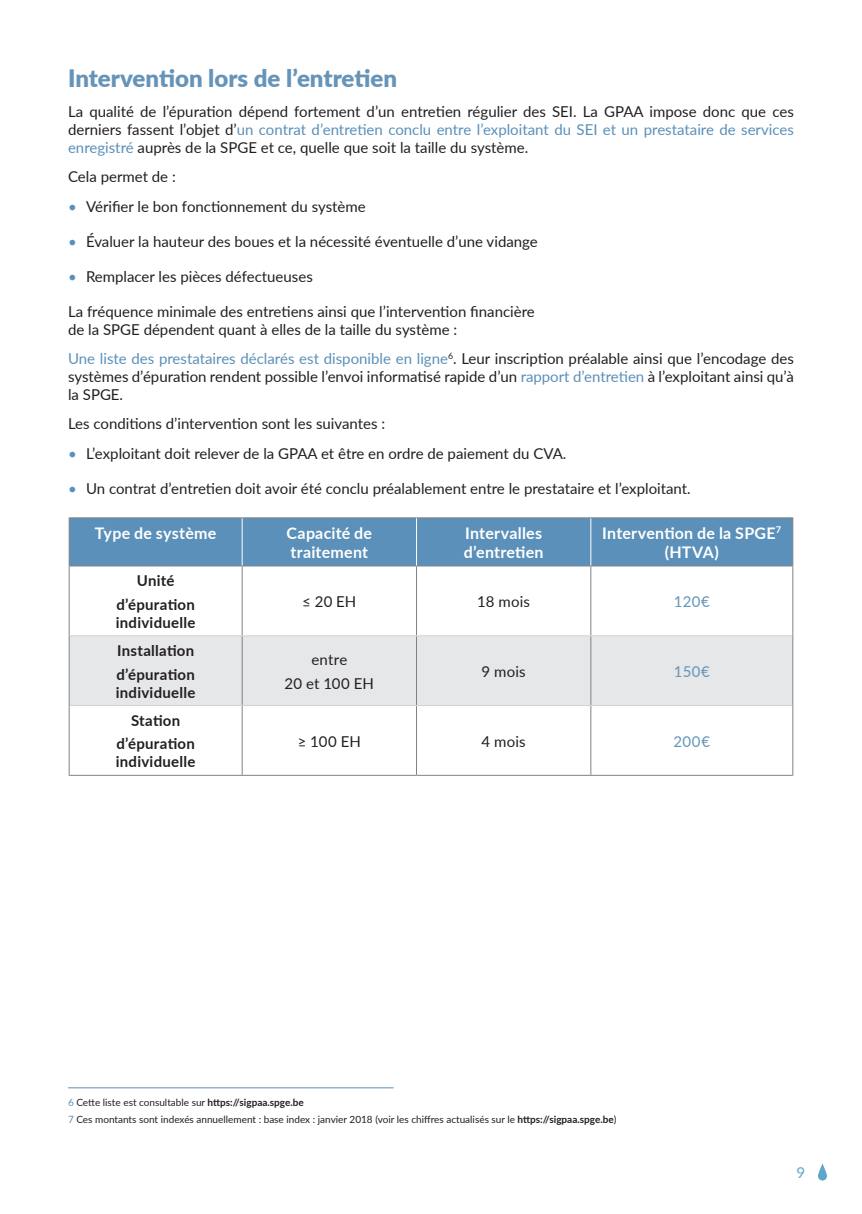
<style>
.page{position:relative;width:862px;height:1214px;background:#fff}
.page>*{position:absolute;margin:0;border:0;box-sizing:border-box;transform-origin:0 0}
.t1{font:900 24px "Lato";color:#6694b9}
.t2{font:700 16px/19.2px "Lato";letter-spacing:.015em;color:#fff}
.t3{font:15px/18px "Lato";color:#231f20;text-align:justify}
.t4{font:700 15px/23.6px "Lato";letter-spacing:.02em;color:#231f20;text-align:center}
.t5{font:15px "Lato";letter-spacing:.015em;color:#6595b8}
.t6{font:15px "Lato";color:#5da7c8}
.t7{font:10px/17.6px "Lato";color:#231f20}
.s1{color:#5a90b9}
.s2{font-weight:700}
</style>
<div class="page">
<svg style="left:818px;top:1163px;width:9px;height:17px"></svg>
<div style="left:70px;top:518px;width:722px;height:47px;background:#5a90b9"></div>
<div style="left:70px;top:636px;width:722px;height:69px;background:#e6e7e9"></div>
<hr style="left:69px;top:517px;width:173px;height:1px;background:#808285">
<hr style="left:69px;top:518px;width:1px;height:47px;background:#808285">
<hr style="left:242px;top:517px;width:174px;height:1px;background:#808285">
<hr style="left:416px;top:517px;width:175px;height:1px;background:#808285">
<hr style="left:591px;top:517px;width:202px;height:1px;background:#808285">
<hr style="left:792px;top:518px;width:1px;height:47px;background:#808285">
<hr style="left:69px;top:565px;width:173px;height:1px;background:#808285">
<hr style="left:69px;top:566px;width:1px;height:69px;background:#808285">
<hr style="left:242px;top:565px;width:174px;height:1px;background:#808285">
<hr style="left:242px;top:566px;width:1px;height:69px;background:#808285">
<hr style="left:416px;top:565px;width:175px;height:1px;background:#808285">
<hr style="left:416px;top:566px;width:1px;height:69px;background:#808285">
<hr style="left:591px;top:565px;width:202px;height:1px;background:#808285">
<hr style="left:590px;top:566px;width:1px;height:69px;background:#808285">
<hr style="left:792px;top:566px;width:1px;height:69px;background:#808285">
<hr style="left:416px;top:636px;width:1px;height:69px;background:#808285">
<hr style="left:590px;top:636px;width:1px;height:69px;background:#808285">
<hr style="left:69px;top:705px;width:1px;height:69px;background:#808285">
<hr style="left:242px;top:706px;width:1px;height:68px;background:#808285">
<hr style="left:416px;top:706px;width:1px;height:68px;background:#808285">
<hr style="left:590px;top:706px;width:1px;height:68px;background:#808285">
<hr style="left:792px;top:705px;width:1px;height:69px;background:#808285">
<hr style="left:69px;top:774px;width:173px;height:1px;background:#808285">
<hr style="left:242px;top:774px;width:174px;height:1px;background:#808285">
<hr style="left:416px;top:774px;width:175px;height:1px;background:#808285">
<hr style="left:591px;top:774px;width:202px;height:1px;background:#808285">
<hr style="left:70px;top:635px;width:172px;height:1px;background:#d1d2d4">
<hr style="left:242px;top:635px;width:174px;height:1px;background:#d1d2d4">
<hr style="left:416px;top:635px;width:175px;height:1px;background:#d1d2d4">
<hr style="left:591px;top:635px;width:201px;height:1px;background:#d1d2d4">
<hr style="left:70px;top:705px;width:172px;height:1px;background:#d1d2d4">
<hr style="left:242px;top:705px;width:174px;height:1px;background:#d1d2d4">
<hr style="left:416px;top:705px;width:175px;height:1px;background:#d1d2d4">
<hr style="left:591px;top:705px;width:201px;height:1px;background:#d1d2d4">
<hr style="left:242px;top:518px;width:1px;height:47px;background:#fff">
<hr style="left:416px;top:518px;width:1px;height:47px;background:#fff">
<hr style="left:590px;top:518px;width:1px;height:47px;background:#fff">
<hr style="left:792px;top:635px;width:1px;height:70px;background:#808285">
<hr style="left:242px;top:636px;width:1px;height:69px;background:#808285">
<hr style="left:69px;top:635px;width:1px;height:70px;background:#808285">
<hr style="left:68px;top:1087px;width:325px;height:1px;background:#5a90b9">
<h1 class="t1" style="left:68px;top:61px;width:330px">Intervention lors de l’entretien</h1>
<p class="t3" style="left:68px;top:102px;width:727px">La qualité de l’épuration dépend fortement d’un entretien régulier des SEI. La GPAA impose donc que ces derniers fassent l’objet d’<span class="s1">un contrat d’entretien conclu entre l’exploitant du SEI et un prestataire de services enregistré</span> auprès de la SPGE et ce, quelle que soit la taille du système.</p>
<p class="t3" style="left:68px;top:167px;width:109px">Cela permet de :</p>
<p class="t3" style="left:68px;top:196px;width:299px"><span class="s1">•</span> Vérifier le bon fonctionnement du système</p>
<p class="t3" style="left:68px;top:231px;width:471px"><span class="s1">•</span> Évaluer la hauteur des boues et la nécessité éventuelle d’une vidange</p>
<p class="t3" style="left:68px;top:266px;width:246px"><span class="s1">•</span> Remplacer les pièces défectueuses</p>
<p class="t3" style="left:68px;top:301px;width:468px">La fréquence minimale des entretiens ainsi que l’intervention financière de la SPGE dépendent quant à elles de la taille du système :</p>
<p class="t3" style="left:68px;top:349px;width:727px"><span class="s1">Une liste des prestataires déclarés est disponible en ligne</span><sup>6</sup>. Leur inscription préalable ainsi que l’encodage des systèmes d’épuration rendent possible l’envoi informatisé rapide d’un <span class="s1">rapport d’entretien</span> à l’exploitant ainsi qu’à la SPGE.</p>
<p class="t3" style="left:68px;top:414px;width:318px">Les conditions d’intervention sont les suivantes :</p>
<p class="t3" style="left:68px;top:443px;width:500px"><span class="s1">•</span> L’exploitant doit relever de la GPAA et être en ordre de paiement du CVA.</p>
<p class="t3" style="left:68px;top:478px;width:624px"><span class="s1">•</span> Un contrat d’entretien doit avoir été conclu préalablement entre le prestataire et l’exploitant.</p>
<p class="t2" style="left:95px;top:522px;width:123px">Type de système</p>
<p class="t2" style="left:286px;top:522px;width:87px">Capacité de traitement</p>
<p class="t2" style="left:464px;top:522px;width:81px">Intervalles d’entretien</p>
<p class="t2" style="left:602px;top:522px;width:181px;text-align:center">Intervention de la SPGE<sup>7 </sup>(HTVA)</p>
<p class="t4" style="left:116px;top:568px;width:80px">Unité d’épuration</p>
<p class="t4" style="left:116px;top:609px;width:81px">individuelle</p>
<p class="t3" style="left:302px;top:591px;width:56px">≤ 20 EH</p>
<p class="t3" style="left:477px;top:591px;width:54px">18 mois</p>
<p class="t5" style="left:674px;top:590px;width:37px">120€</p>
<p class="t4" style="left:116px;top:638px;width:80px;text-align:left">Installation d’épuration</p>
<p class="t4" style="left:116px;top:679px;width:81px">individuelle</p>
<p class="t4" style="left:116px;top:707px;width:80px">Station d’épuration</p>
<p class="t4" style="left:116px;top:749px;width:81px">individuelle</p>
<p class="t3" style="left:285px;top:647px;width:91px;line-height:23.6px;text-align:center">entre<br>20 et 100 EH</p>
<p class="t3" style="left:481px;top:661px;width:46px">9 mois</p>
<p class="t5" style="left:674px;top:660px;width:37px">150€</p>
<p class="t3" style="left:298px;top:731px;width:65px">≥ 100 EH</p>
<p class="t3" style="left:481px;top:731px;width:46px">4 mois</p>
<p class="t5" style="left:673px;top:730px;width:38px">200€</p>
<p class="t7" style="left:68px;top:1092px;width:550px"><span class="s1">6</span> Cette liste est consultable sur <span class="s2">https://sigpaa.spge.be<br></span><span class="s1">7</span> Ces montants sont indexés annuellement : base index : janvier 2018 (voir les chiffres actualisés sur le <span class="s2">https://sigpaa.spge.be</span>)</p>
<p class="t6" style="left:796px;top:1161px;width:10px">9</p>
</div>
